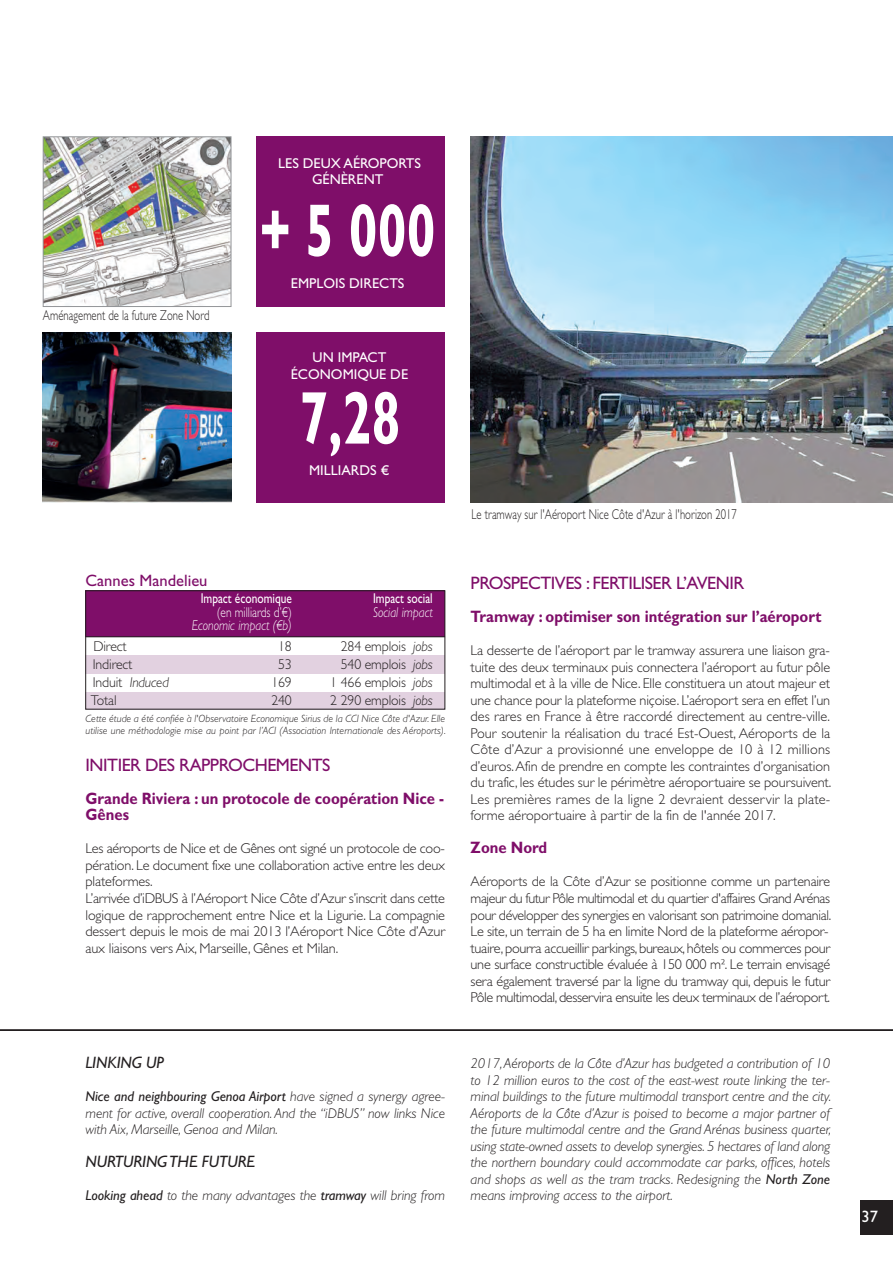
<style>
.page{position:relative;width:893px;height:1262px;background:#fff}
.page>*{position:absolute;margin:0;border:0;box-sizing:border-box;transform-origin:0 0}
.t1{font:700 75px "Gill Sans";color:#fff;scale:.7 1}
.t2{font:18px "Gill Sans Std";letter-spacing:-.025em;color:#7f0e69}
.t3{font:700 16.5px/16.5px "Gill Sans Std";color:#7f0e69;scale:.9 1}
.t4{font:italic 16.5px "Gill Sans Std";letter-spacing:-.005em;color:#231f20}
.t5{font:16.5px "Gill Sans Std";color:#7f0e69}
.t6{font:16.5px "Gill Sans Std";color:#fff}
.t7{font:300 14.25px/16.5px "Gill Sans Std";letter-spacing:-.02em;color:#231f20}
.t8{font:italic 300 14.25px/16.5px "Gill Sans Std";letter-spacing:-.005em;color:#231f20;text-align:justify}
.t9{font:300 14.25px "Gill Sans Std";letter-spacing:.005em;color:#231f20;scale:.75 1}
.t10{font:14.25px/16.5px "Gill Sans Std";color:#fff;text-align:center}
.t11{font:italic 300 14.25px "Gill Sans Std";color:#fff;scale:.85 1}
.t12{font:14.25px "Gill Sans Std";color:#fff;scale:.8 1}
.t13{font:300 14.25px "Gill Sans Std";color:#fff;scale:.8 1}
.t14{font:italic 300 10.5px/12px "Gill Sans Std";letter-spacing:.005em;color:#231f20}
.s1{font-style:italic}
.s2{font-style:normal}
.s3{font-weight:400}
</style>
<div class="page">
<div style="left:85px;top:590px;width:360px;height:46px;background:#7f0e69"></div>
<div style="left:859px;top:1199px;width:33px;height:34px;background:#231f20"></div>
<img style="left:470px;top:136px;width:422px;height:366px">
<div style="left:257px;top:136px;width:188px;height:171px;background:#7f0e69"></div>
<img style="left:45px;top:138px;width:184px;height:167px">
<div style="left:43px;top:136px;width:188px;height:171px;border:1px solid #939598"></div>
<img style="left:43px;top:332px;width:188px;height:170px">
<hr style="left:0;top:1028px;width:892px;height:2px;background:#231f20">
<div style="left:257px;top:332px;width:188px;height:170px;background:#7f0e69"></div>
<div style="left:85px;top:655px;width:360px;height:19px;background:#e2d1e0"></div>
<div style="left:85px;top:692px;width:360px;height:17px;background:#e2d1e0"></div>
<div style="left:85px;top:590px;width:360px;height:119px;border:1px solid #231f20"></div>
<hr style="left:85px;top:636px;width:360px;height:1px;background:#231f20">
<p class="t10" style="left:278px;top:156px;width:144px">LES DEUX AÉROPORTS<br>GÉNÈRENT</p>
<h1 class="t1" style="left:260px;top:205px;width:252px">+ 5 000</h1>
<p class="t9" style="left:43px;top:310px;width:223px">Aménagement de la future Zone Nord</p>
<p class="t5" style="left:85px;top:574px;width:123px">Cannes Mandelieu</p>
<p class="t10" style="left:291px;top:276px;width:115px">EMPLOIS DIRECTS</p>
<p class="t10" style="left:291px;top:350px;width:119px">UN IMPACT<br>ÉCONOMIQUE DE</p>
<h1 class="t1" style="left:299px;top:392px;width:146px">7,28</h1>
<p class="t10" style="left:309px;top:463px;width:82px">MILLIARDS €</p>
<p class="t12" style="left:201px;top:593px;width:115px">Impact économique</p>
<p class="t12" style="left:373px;top:593px;width:76px">Impact social</p>
<p class="t13" style="left:217px;top:607px;width:95px">(en milliards d’€)</p>
<p class="t11" style="left:373px;top:607px;width:72px">Social impact</p>
<p class="t11" style="left:192px;top:620px;width:119px">Economic impact (€b)</p>
<p class="t7" style="left:93px;top:639px;width:35px">Direct</p>
<p class="t7" style="left:278px;top:639px;width:15px">18</p>
<p class="t7" style="left:341px;top:639px;width:93px">284 emplois <span class="s1">jobs</span></p>
<p class="t7" style="left:93px;top:657px;width:41px">Indirect</p>
<p class="t7" style="left:278px;top:657px;width:15px">53</p>
<p class="t7" style="left:341px;top:657px;width:93px">540 emplois <span class="s1">jobs</span></p>
<p class="t8" style="left:93px;top:675px;width:77px"><span class="s2">Induit</span> Induced</p>
<p class="t7" style="left:271px;top:675px;width:22px">169</p>
<p class="t7" style="left:330px;top:675px;width:104px">1 466 emplois <span class="s1">jobs</span></p>
<p class="t7" style="left:91px;top:693px;width:27px">Total</p>
<p class="t7" style="left:271px;top:693px;width:22px">240</p>
<p class="t7" style="left:330px;top:693px;width:104px">2 290 emplois <span class="s1">jobs</span></p>
<p class="t14" style="left:85px;top:713px;width:362px">Cette étude a été confiée à l'Observatoire Economique Sirius de la CCI Nice Côte d'Azur. Elle utilise une méthodologie mise au point par l’ACI (Association Internationale des Aéroports).</p>
<p class="t2" style="left:85px;top:758px;width:246px">INITIER DES RAPPROCHEMENTS</p>
<p class="t3" style="left:85px;top:791px;width:400px">Grande Riviera : un protocole de coopération Nice -<br>Gênes</p>
<p class="t7" style="left:85px;top:841px;width:361px">Les aéroports de Nice et de Gênes ont signé un protocole de coo&shy;pération. Le document fixe une collaboration active entre les deux plateformes.<br>L’arrivée d’iDBUS à l’Aéroport Nice Côte d’Azur s’inscrit dans cette logique de rapprochement entre Nice et la Ligurie. La compagnie dessert depuis le mois de mai 2013 l’Aéroport Nice Côte d’Azur aux liaisons vers Aix, Marseille, Gênes et Milan.</p>
<p class="t4" style="left:85px;top:1056px;width:80px">LINKING UP</p>
<p class="t8" style="left:85px;top:1089px;width:361px"><span class="s3">Nice and neighbouring Genoa Airport</span> have signed a synergy agree&shy;ment for active, overall cooperation. And the “iDBUS” now links Nice with Aix, Marseille, Genoa and Milan.</p>
<p class="t4" style="left:85px;top:1155px;width:171px">NURTURING THE FUTURE</p>
<p class="t8" style="left:85px;top:1188px;width:361px"><span class="s3">Looking ahead</span> to the many advantages the <span class="s3">tramway</span> will bring from</p>
<p class="t9" style="left:471px;top:509px;width:355px">Le tramway sur l'Aéroport Nice Côte d'Azur à l'horizon 2017</p>
<p class="t2" style="left:470px;top:577px;width:275px">PROSPECTIVES : FERTILISER L’AVENIR</p>
<p class="t3" style="left:470px;top:610px;width:391px">Tramway : optimiser son intégration sur l’aéroport</p>
<p class="t7" style="left:470px;top:643px;width:362px;text-align:justify">La desserte de l’aéroport par le tramway assurera une liaison gra&shy;tuite des deux terminaux puis connectera l’aéroport au futur pôle multimodal et à la ville de Nice. Elle constituera un atout majeur et une chance pour la plateforme niçoise. L’aéroport sera en effet l’un des rares en France à être raccordé directement au centre-ville.<br>Pour soutenir la réalisation du tracé Est-Ouest, Aéroports de la Côte d’Azur a provisionné une enveloppe de 10 à 12 millions d’euros. Afin de prendre en compte les contraintes d’organisation du trafic, les études sur le périmètre aéroportuaire se poursuivent.<br>Les premières rames de la ligne 2 devraient desservir la plate&shy;forme aéroportuaire à partir de la fin de l'année 2017.</p>
<p class="t3" style="left:470px;top:841px;width:87px">Zone Nord</p>
<p class="t7" style="left:470px;top:874px;width:362px">Aéroports de la Côte d’Azur se positionne comme un partenaire majeur du futur Pôle multimodal et du quartier d'affaires Grand Arénas pour développer des synergies en valorisant son patrimoine domanial.<br>Le site, un terrain de 5 ha en limite Nord de la plateforme aéropor&shy;tuaire, pourra accueillir parkings, bureaux, hôtels ou commerces pour une surface constructible évaluée à 150 000 m². Le terrain envisagé sera également traversé par la ligne du tramway qui, depuis le futur Pôle multimodal, desservira ensuite les deux terminaux de l’aéroport.</p>
<p class="t8" style="left:470px;top:1056px;width:362px">2017, Aéroports de la Côte d’Azur has budgeted a contribution of 10 to 12 million euros to the cost of the east-west route linking the ter&shy;minal buildings to the future multimodal transport centre and the city.<br>Aéroports de la Côte d’Azur is poised to become a major partner of the future multimodal centre and the Grand Arénas business quarter, using state-owned assets to develop synergies. 5 hectares of land along the northern boundary could accommodate car parks, offices, hotels and shops as well as the tram tracks. Redesigning the <span class="s3">North Zone </span>means improving access to the airport.</p>
<p class="t6" style="left:861px;top:1210px;width:18px">37</p>
</div>
